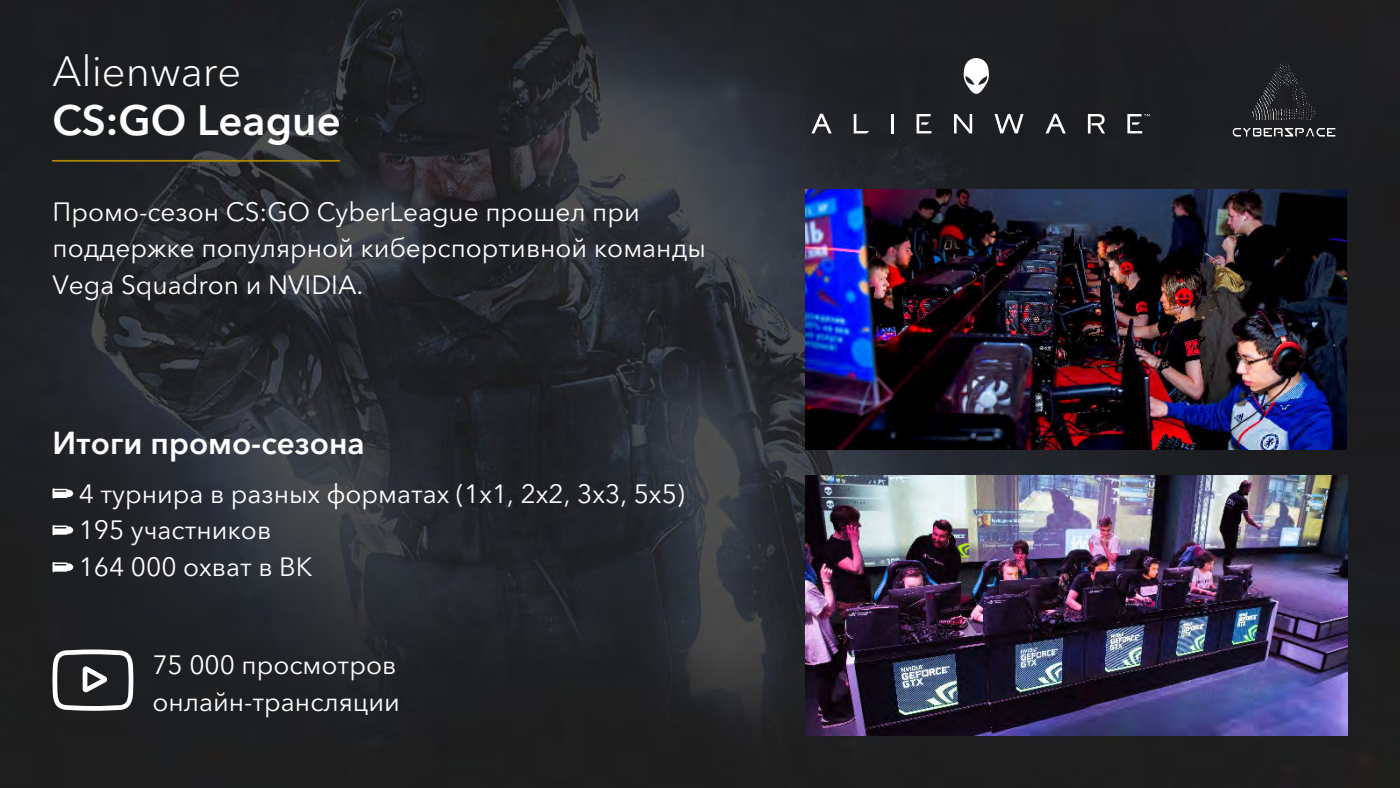
<style>
.page{position:relative;width:1400px;height:788px;background:#fff}
.page>*{position:absolute;margin:0;border:0;box-sizing:border-box;transform-origin:0 0}
.t1{font:600 42px "Avenir Next Cyr";color:#fff}
.t2{font:300 42px "Avenir Next Cyr";color:#fff}
.t3{font:600 31.5px "Avenir Next Cyr";color:#fff}
.t4{font:26.25px/36.8px "Avenir Next Cyr";color:#fff}
</style>
<div class="page">
<img style="left:0;top:0;width:1400px;height:788px">
<img style="left:1222px;top:52px;width:126px;height:97px">
<svg style="left:964px;top:58px;width:25px;height:36px"></svg>
<svg style="left:854px;top:114px;width:15px;height:19px"></svg>
<hr style="left:891px;top:114px;width:3px;height:19px;background:#fff">
<svg style="left:954px;top:114px;width:18px;height:19px"></svg>
<svg style="left:995px;top:114px;width:29px;height:19px"></svg>
<svg style="left:1088px;top:114px;width:17px;height:19px"></svg>
<svg style="left:811px;top:114px;width:21px;height:19px"></svg>
<svg style="left:1046px;top:114px;width:20px;height:19px"></svg>
<svg style="left:917px;top:114px;width:14px;height:19px"></svg>
<svg style="left:1127px;top:114px;width:23px;height:19px"></svg>
<hr style="left:52px;top:160px;width:288px;height:2px;background:#ae8700">
<svg style="left:52px;top:649px;width:81px;height:61px"></svg>
<img style="left:806px;top:189px;width:541px;height:260px">
<img style="left:806px;top:475px;width:541px;height:260px">
<svg style="left:53px;top:488px;width:20px;height:10px"></svg>
<svg style="left:53px;top:525px;width:20px;height:10px"></svg>
<svg style="left:53px;top:562px;width:20px;height:10px"></svg>
<h1 class="t2" style="left:52px;top:54px;width:190px">Alienware</h1>
<h1 class="t1" style="left:52px;top:103px;width:290px">CS:GO League</h1>
<p class="t4" style="left:52px;top:195px;width:655px">Промо-сезон CS:GO CyberLeague прошел при поддержке популярной киберспортивной команды<br>Vega Squadron и NVIDIA.</p>
<p class="t3" style="left:52px;top:429px;width:314px">Итоги промо-сезона</p>
<p class="t4" style="left:79px;top:477px;width:608px">4 турнира в разных форматах (1х1, 2х2, 3х3, 5х5)<br>195 участников<br>164 000 охват в ВК</p>
<p class="t4" style="left:152px;top:649px;width:249px">75 000 просмотров онлайн-трансляции</p>
</div>
